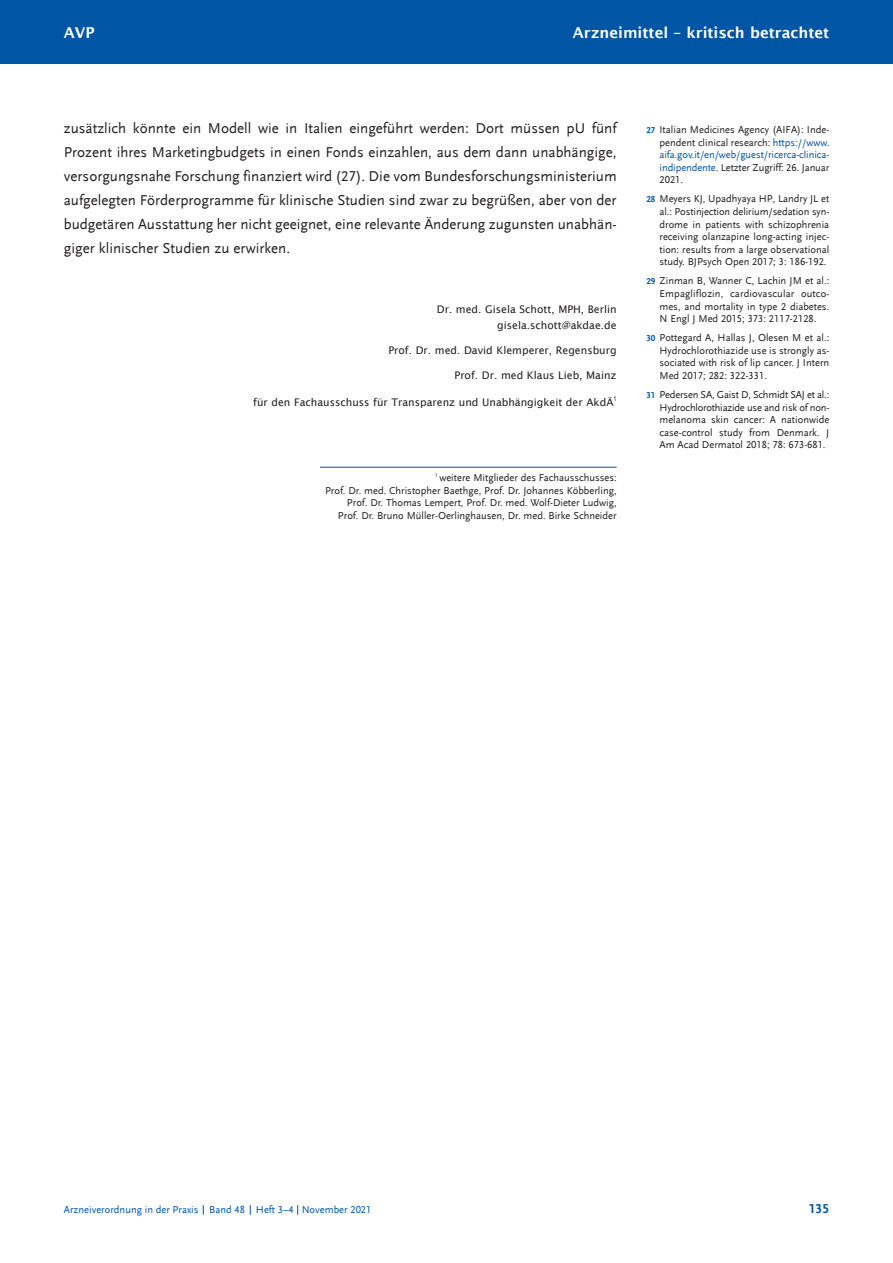
<style>
.page{position:relative;width:893px;height:1263px;background:#fff}
.page>*{position:absolute;margin:0;border:0;box-sizing:border-box;transform-origin:0 0}
.t1{font:15px/24px "Scala Sans LF";color:#231f20;text-align:justify}
.t2{font:600 15px "Lucida Sans";color:#fff}
.t3{font:700 13.5px "Scala Sans LF";color:#0155a5}
.t4{font:10.5px/12.6px "Scala Sans LF";color:#231f20;text-align:justify}
.t5{font:10.5px "Lucida Sans";color:#231f20}
.t6{font:10.5px "Scala Sans LF";color:#0155a5}
.t7{font:6.75px "Arial Narrow";color:#231f20}
.s1{font-weight:700;font-size:9px;color:#0155a5}
.s2{color:#0155a5}
</style>
<div class="page">
<div style="left:0;top:0;width:893px;height:64px;background:#0155a5"></div>
<hr style="left:320px;top:467px;width:297px;height:1px;background:#0155a5">
<p class="t2" style="left:64px;top:24px;width:32px">AVP</p>
<p class="t2" style="left:573px;top:24px;width:258px">Arzneimittel – kritisch betrachtet</p>
<p class="t1" style="left:64px;top:116px;width:554px">zusätzlich könnte ein Modell wie in Italien eingeführt werden: Dort müssen pU fünf Prozent ihres Marketingbudgets in einen Fonds einzahlen, aus dem dann unabhängige, versorgungsnahe Forschung finanziert wird (27). Die vom Bundesforschungsministerium aufgelegten Förderprogramme für klinische Studien sind zwar zu begrüßen, aber von der budgetären Ausstattung her nicht geeignet, eine relevante Änderung zugunsten unabhän&shy;giger klinischer Studien zu erwirken.</p>
<p class="t4" style="left:659px;top:123px;width:171px;text-indent:-13px"><span class="s1">27</span> Italian Medicines Agency (AIFA): Inde&shy;pendent clinical research: <span class="s2">https://www. aifa.gov.it/en/web/guest/ricerca-clinica&shy;indipendente</span>. Letzter Zugriff: 26. Januar 2021.</p>
<p class="t4" style="left:659px;top:193px;width:171px;text-indent:-13px"><span class="s1">28</span> Meyers KJ, Upadhyaya HP, Landry JL et al.: Postinjection delirium/sedation syn&shy;drome in patients with schizophrenia receiving olanzapine long-acting injec&shy;tion: results from a large observational study. BJPsych Open 2017; 3: 186-192.</p>
<p class="t4" style="left:659px;top:275px;width:171px;text-indent:-13px"><span class="s1">29</span> Zinman B, Wanner C, Lachin JM et al.:<br>Empagliflozin, cardiovascular outco&shy;mes, and mortality in type 2 diabetes.<br>N Engl J Med 2015; 373: 2117-2128.</p>
<p class="t4" style="left:659px;top:332px;width:171px;text-indent:-13px"><span class="s1">30</span> Pottegard A, Hallas J, Olesen M et al.:<br>Hydrochlorothiazide use is strongly as&shy;sociated with risk of lip cancer. J Intern Med 2017; 282: 322-331.</p>
<p class="t4" style="left:659px;top:388px;width:171px;text-indent:-13px"><span class="s1">31</span> Pedersen SA, Gaist D, Schmidt SAJ et al.:<br>Hydrochlorothiazide use and risk of non&shy;melanoma skin cancer: A nationwide case-control study from Denmark. J Am Acad Dermatol 2018; 78: 673-681.</p>
<p class="t5" style="left:437px;top:303px;width:181px">Dr. med. Gisela Schott, MPH, Berlin</p>
<p class="t5" style="left:497px;top:318px;width:121px">gisela.schott@akdae.de</p>
<p class="t5" style="left:388px;top:344px;width:230px">Prof. Dr. med. David Klemperer, Regensburg</p>
<p class="t5" style="left:455px;top:369px;width:164px">Prof. Dr. med Klaus Lieb, Mainz</p>
<p class="t5" style="left:253px;top:396px;width:362px">für den Fachausschuss für Transparenz und Unabhängigkeit der AkdÄ</p>
<p class="t7" style="left:614px;top:395px;width:5px">1</p>
<p class="t4" style="left:325px;top:472px;width:293px;text-align:right"><sup>1</sup> weitere Mitglieder des Fachausschusses:<br>Prof. Dr. med. Christopher Baethge, Prof. Dr. Johannes Köbberling,</p>
<p class="t4" style="left:338px;top:497px;width:280px;text-align:right">Prof. Dr. Thomas Lempert, Prof. Dr. med. Wolf-Dieter Ludwig,<br>Prof. Dr. Bruno Müller-Oerlinghausen, Dr. med. Birke Schneider</p>
<p class="t6" style="left:64px;top:1204px;width:309px">Arzneiverordnung in der Praxis Band 48 Heft 3–4 November 2021</p>
<p class="t3" style="left:809px;top:1201px;width:22px">135</p>
</div>
